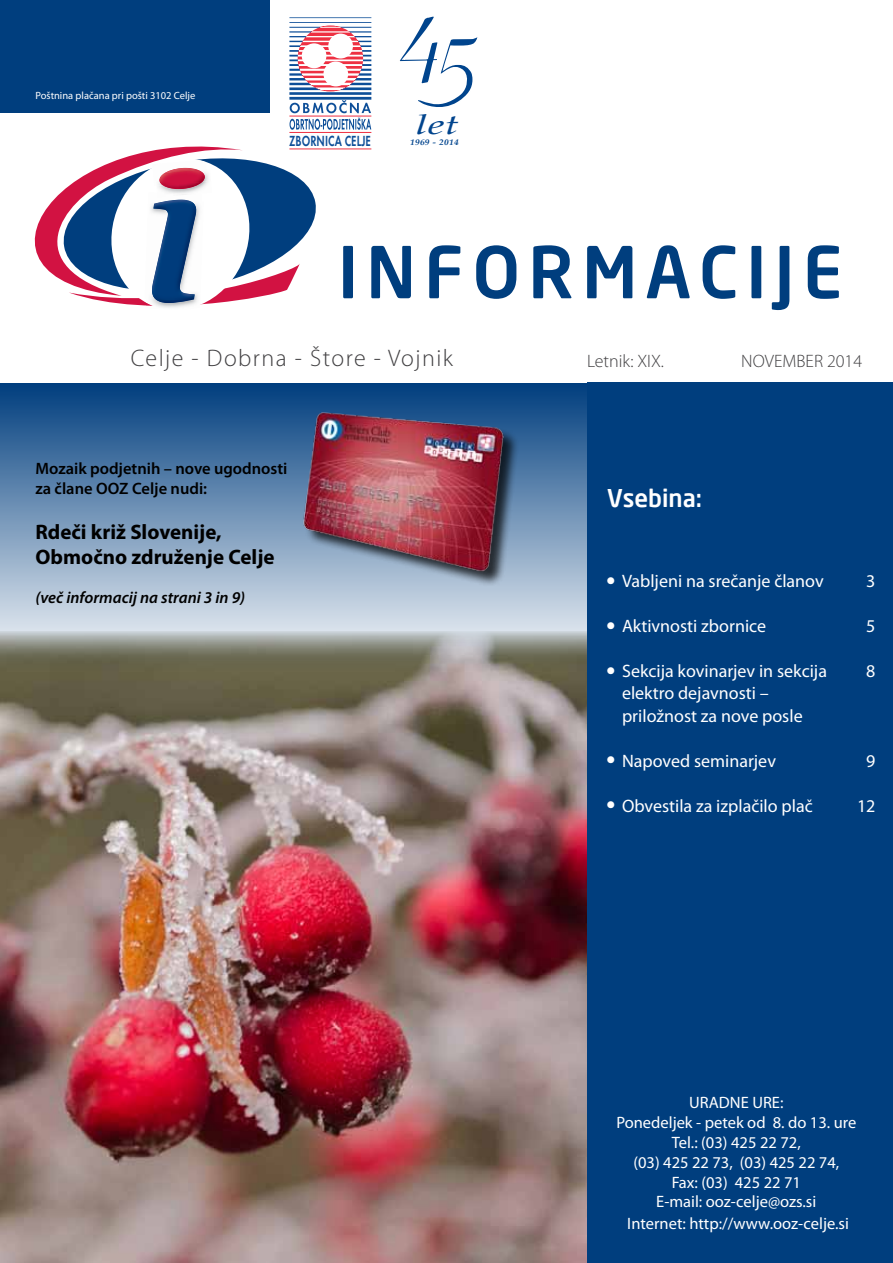
<style>
.page{position:relative;width:893px;height:1263px;background:#fff}
.page>*{position:absolute;margin:0;border:0;box-sizing:border-box;transform-origin:0 0}
.t1{font:70.5px "S Dmediu";letter-spacing:.11em;color:#003e7e}
.t2{font:300 40.5px "Myriad Pro";color:#fff}
.t3{font:italic 27.9px "Palatino Linotype";color:#00448d;scale:1.56 1}
.t4{font:300 24px "Myriad Pro";letter-spacing:.06em;color:#414042}
.t5{font:24px "S Dmediu";color:#fff}
.t6{font:700 21px/25.2px "Myriad Pro";color:#000}
.t7{font:18px/22.5px "Myriad Pro";color:#fff}
.t8{font:300 18px "Myriad Pro";color:#414042}
.t9{font:16.5px/19.8px "Myriad Pro";color:#fff;text-align:center}
.t10{font:600 16.5px/19.8px "Myriad Pro";color:#000}
.t11{font:italic 600 16.5px "Myriad Pro";color:#000}
.t12{font:600 15.15px "Futura TEE";letter-spacing:.01em;color:#0d4e98;scale:.71 1}
.t13{font:10.5px "Myriad Pro";color:#fff}
.t14{font:italic 700 8.25px "Palatino Linotype";letter-spacing:.04em;color:#00448d;scale:1.12 1}
</style>
<div class="page">
<img style="left:0;top:670px;width:587px;height:593px">
<svg style="left:0;top:383px;width:587px;height:287px;background:#7692ac"></svg>
<div style="left:587px;top:383px;width:306px;height:880px;background:#003e7e"></div>
<div style="left:0;top:0;width:269px;height:112px;background:#003e7e"></div>
<svg style="left:399px;top:16px;width:79px;height:91px"></svg>
<svg style="left:28px;top:17px;width:343px;height:291px"></svg>
<hr style="left:289px;top:116px;width:82px;height:1px;background:#ee3042">
<hr style="left:289px;top:132px;width:82px;height:1px;background:#ee3042">
<hr style="left:289px;top:149px;width:82px;height:1px;background:#ee3042">
<div style="left:304px;top:413px;width:214px;height:173px;background:#000;opacity:.75"></div>
<img style="left:294px;top:399px;width:217px;height:178px">
<p class="t13" style="left:35px;top:89px;width:161px">Poštnina plačana pri pošti 3102 Celje</p>
<p class="t12" style="left:289px;top:131px;width:117px">ZBORNICA CELJE</p>
<h3 class="t3" style="left:416px;top:104px;width:29px">let</h3>
<p class="t14" style="left:410px;top:136px;width:45px">1969 - 2014</p>
<h1 class="t1" style="left:338px;top:233px;width:507px">INFORMACIJE</h1>
<h3 class="t4" style="left:131px;top:345px;width:324px">Celje - Dobrna - Štore - Vojnik</h3>
<p class="t10" style="left:35px;top:458px;width:253px">Mozaik podjetnih – nove ugodnosti za člane OOZ Celje nudi:</p>
<p class="t6" style="left:35px;top:518px;width:241px">Rdeči križ Slovenije,<br>Območno združenje Celje</p>
<p class="t11" style="left:35px;top:587px;width:211px">(več informacij na strani 3 in 9)</p>
<p class="t8" style="left:587px;top:351px;width:79px">Letnik: XIX.</p>
<p class="t8" style="left:741px;top:351px;width:122px">NOVEMBER 2014</p>
<h3 class="t5" style="left:607px;top:485px;width:97px">Vsebina:</h3>
<p class="t7" style="left:607px;top:570px;width:218px">● Vabljeni na srečanje članov</p>
<p class="t7" style="left:866px;top:570px;width:11px">3</p>
<p class="t7" style="left:607px;top:615px;width:161px">● Aktivnosti zbornice</p>
<p class="t7" style="left:866px;top:615px;width:11px">5</p>
<p class="t7" style="left:607px;top:660px;width:222px">● Sekcija kovinarjev in sekcija</p>
<p class="t7" style="left:866px;top:660px;width:11px">8</p>
<p class="t7" style="left:622px;top:681px;width:182px">elektro dejavnosti – priložnost za nove posle</p>
<p class="t7" style="left:607px;top:749px;width:170px">● Napoved seminarjev</p>
<p class="t7" style="left:866px;top:749px;width:11px">9</p>
<p class="t7" style="left:607px;top:794px;width:207px">● Obvestila za izplačilo plač</p>
<p class="t7" style="left:857px;top:794px;width:20px">12</p>
<p class="t9" style="left:616px;top:1093px;width:241px">URADNE URE:<br>Ponedeljek - petek od 8. do 13. ure<br>Tel.: (03) 425 22 72,<br>(03) 425 22 73, (03) 425 22 74,<br>Fax: (03) 425 22 71<br>E-mail: ooz-celje@ozs.si</p>
<p class="t9" style="left:627px;top:1213px;width:223px">Internet: http://www.ooz-celje.si</p>
<h2 class="t2" style="left:835px;top:1196px;width:21px">1</h2>
</div>
